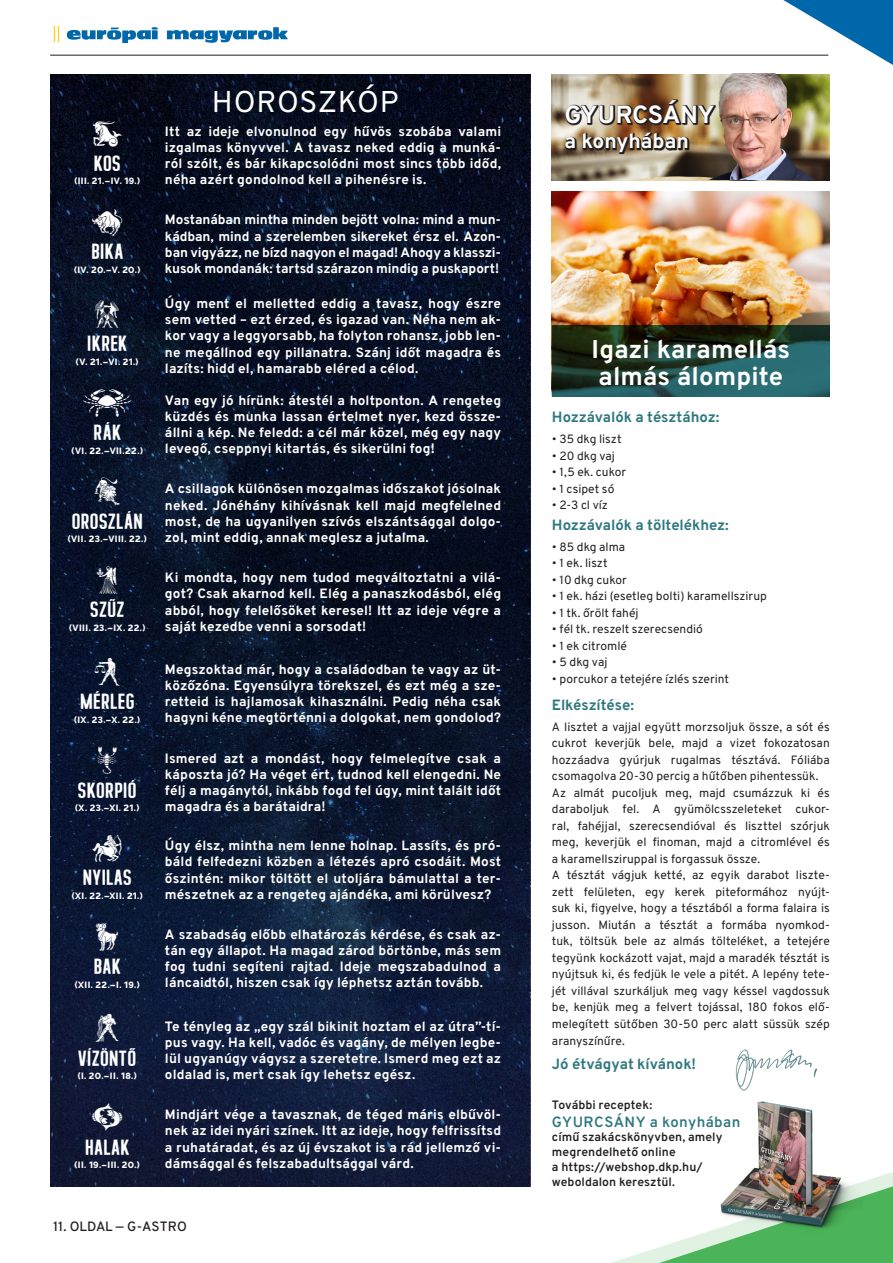
<style>
.page{position:relative;width:893px;height:1263px;background:#fff}
.page>*{position:absolute;margin:0;border:0;box-sizing:border-box;transform-origin:0 0}
.t1{font:30px "Overpass";letter-spacing:.02em;color:#fff}
.t2{font:28.5px "GE Zodiac";color:#fff}
.t3{font:27.6px "GE Zodiac";color:#fff}
.focim{font:700 25.65px/27px "Overpass";letter-spacing:.005em;color:#fff}
.t4{font:700 24.9px "Overpass";letter-spacing:-.01em;color:#fff}
.t5{font:700 21px "Overpass";color:#fff}
.t6{font:800 19.5px "DK Display";letter-spacing:.03em;color:#fff}
.t7{font:700 14.85px "Overpass";letter-spacing:-.005em;color:#2e7880}
.t8{font:600 14.85px "Overpass";letter-spacing:.03em;color:#2e7880}
.t9{font:700 13.5px/16.2px "Overpass";letter-spacing:.01em;color:#fff;text-align:justify}
.t10{font:500 13.5px "Overpass";letter-spacing:.005em;color:#231f20}
.t11{font:600 12.15px "Overpass";letter-spacing:.005em;color:#231f20}
.t12{font:12px/16.5px "Overpass";letter-spacing:.005em;color:#231f20;text-align:justify}
.t13{font:800 9px "DK Raleway";letter-spacing:.045em;color:#fff}
</style>
<div class="page">
<img style="left:50px;top:74px;width:480px;height:1112px">
<hr style="left:50px;top:55px;width:778px;height:1px;background:#231f20">
<svg style="left:67px;top:27px;width:221px;height:16px"></svg>
<svg style="left:54px;top:26px;width:5px;height:16px"></svg>
<svg style="left:783px;top:0;width:110px;height:65px"></svg>
<svg style="left:515px;top:1110px;width:378px;height:153px"></svg>
<img style="left:552px;top:74px;width:278px;height:107px">
<img style="left:565px;top:99px;width:121px;height:55px">
<img style="left:552px;top:192px;width:278px;height:133px">
<svg style="left:552px;top:325px;width:278px;height:72px;background:#20433b"></svg>
<img style="left:711px;top:1101px;width:151px;height:132px">
<img style="left:735px;top:1049px;width:83px;height:42px">
<img style="left:686px;top:73px;width:144px;height:107px">
<p class="t3" style="left:92px;top:122px;width:33px">Q</p>
<p class="t6" style="left:94px;top:147px;width:28px">KOS</p>
<p class="t13" style="left:74px;top:176px;width:67px">(III. 21.–IV. 19.)</p>
<p class="t3" style="left:91px;top:210px;width:33px">C</p>
<p class="t6" style="left:91px;top:236px;width:33px">BIKA</p>
<p class="t13" style="left:74px;top:264px;width:68px">(IV. 20.–V. 20.)</p>
<p class="t2" style="left:95px;top:302px;width:27px">O</p>
<p class="t6" style="left:87px;top:328px;width:41px">IKREK</p>
<p class="t13" style="left:76px;top:357px;width:64px">(V. 21.–VI. 21.)</p>
<p class="t2" style="left:82px;top:390px;width:52px">S</p>
<p class="t6" style="left:94px;top:417px;width:29px">RÁK</p>
<p class="t13" style="left:72px;top:445px;width:73px">(VI. 22.–VII.22.)</p>
<p class="t2" style="left:94px;top:479px;width:29px">M</p>
<p class="t6" style="left:72px;top:505px;width:72px">OROSZLÁN</p>
<p class="t13" style="left:68px;top:534px;width:81px">(VII. 23.–VIII. 22.)</p>
<p class="t2" style="left:96px;top:567px;width:24px">A</p>
<p class="t6" style="left:90px;top:594px;width:35px">SZŰZ</p>
<p class="t13" style="left:69px;top:623px;width:78px">(VIII. 23.–IX. 22.)</p>
<p class="t2" style="left:94px;top:659px;width:29px">K</p>
<p class="t6" style="left:80px;top:686px;width:56px">MÉRLEG</p>
<p class="t13" style="left:74px;top:714px;width:67px">(IX. 23.–X. 22.)</p>
<p class="t2" style="left:97px;top:748px;width:23px">E</p>
<p class="t6" style="left:78px;top:774px;width:60px">SKORPIÓ</p>
<p class="t13" style="left:75px;top:803px;width:66px">(X. 23.–XI. 21.)</p>
<p class="t2" style="left:92px;top:835px;width:33px">G</p>
<p class="t6" style="left:83px;top:862px;width:50px">NYILAS</p>
<p class="t13" style="left:72px;top:891px;width:72px">(XI. 22.–XII. 21.)</p>
<p class="t2" style="left:95px;top:924px;width:26px">U</p>
<p class="t6" style="left:94px;top:950px;width:28px">BAK</p>
<p class="t13" style="left:75px;top:979px;width:67px">(XII. 22.–I. 19.)</p>
<p class="t2" style="left:95px;top:1016px;width:26px">W</p>
<p class="t6" style="left:78px;top:1042px;width:59px">VÍZÖNTŐ</p>
<p class="t13" style="left:78px;top:1071px;width:61px">(I. 20.–II. 18.)</p>
<p class="t2" style="left:91px;top:1104px;width:33px">I</p>
<p class="t6" style="left:85px;top:1131px;width:46px">HALAK</p>
<p class="t13" style="left:75px;top:1160px;width:67px">(II. 19.–III. 20.)</p>
<p class="t1" style="left:212px;top:77px;width:188px">HOROSZKÓP</p>
<p class="t9" style="left:165px;top:122px;width:338px">Itt az ideje elvonulnod egy hűvös szobába valami izgalmas könyvvel. A tavasz neked eddig a munká&shy;ról szólt, és bár kikapcsolódni most sincs több időd, néha azért gondolnod kell a pihenésre is.</p>
<p class="t9" style="left:165px;top:211px;width:338px">Mostanában mintha minden bejött volna: mind a mun&shy;kádban, mind a szerelemben sikereket érsz el. Azon&shy;ban vigyázz, ne bízd nagyon el magad! Ahogy a klasszi&shy;kusok mondanák: tartsd szárazon mindig a puskaport!</p>
<p class="t9" style="left:165px;top:295px;width:338px">Úgy ment el melletted eddig a tavasz, hogy észre sem vetted – ezt érzed, és igazad van. Néha nem ak&shy;kor vagy a leggyorsabb, ha folyton rohansz, jobb len&shy;ne megállnod egy pillanatra. Szánj időt magadra és lazíts: hidd el, hamarabb eléred a célod.</p>
<p class="t9" style="left:165px;top:391px;width:338px">Van egy jó hírünk: átestél a holtponton. A rengeteg küzdés és munka lassan értelmet nyer, kezd össze&shy;állni a kép. Ne feledd: a cél már közel, még egy nagy levegő, cseppnyi kitartás, és sikerülni fog!</p>
<p class="t9" style="left:165px;top:480px;width:338px">A csillagok különösen mozgalmas időszakot jósolnak neked. Jónéhány kihívásnak kell majd megfelelned most, de ha ugyanilyen szívós elszántsággal dolgo&shy;zol, mint eddig, annak meglesz a jutalma.</p>
<p class="t9" style="left:165px;top:569px;width:338px">Ki mondta, hogy nem tudod megváltoztatni a vilá&shy;got? Csak akarnod kell. Elég a panaszkodásból, elég abból, hogy felelősöket keresel! Itt az ideje végre a saját kezedbe venni a sorsodat!</p>
<p class="t9" style="left:165px;top:660px;width:338px">Megszoktad már, hogy a családodban te vagy az üt&shy;közőzóna. Egyensúlyra törekszel, és ezt még a sze&shy;retteid is hajlamosak kihasználni. Pedig néha csak hagyni kéne megtörténni a dolgokat, nem gondolod?</p>
<p class="t9" style="left:165px;top:749px;width:338px">Ismered azt a mondást, hogy felmelegítve csak a káposzta jó? Ha véget ért, tudnod kell elengedni. Ne félj a magánytól, inkább fogd fel úgy, mint talált időt magadra és a barátaidra!</p>
<p class="t9" style="left:165px;top:837px;width:338px">Úgy élsz, mintha nem lenne holnap. Lassíts, és pró&shy;báld felfedezni közben a létezés apró csodáit. Most őszintén: mikor töltött el utoljára bámulattal a ter&shy;mészetnek az a rengeteg ajándéka, ami körülvesz?</p>
<p class="t9" style="left:165px;top:925px;width:338px">A szabadság előbb elhatározás kérdése, és csak az&shy;tán egy állapot. Ha magad zárod börtönbe, más sem fog tudni segíteni rajtad. Ideje megszabadulnod a láncaidtól, hiszen csak így léphetsz aztán tovább.</p>
<p class="t9" style="left:165px;top:1017px;width:338px">Te tényleg az „egy szál bikinit hoztam el az útra”-tí&shy;pus vagy. Ha kell, vadóc és vagány, de mélyen legbe&shy;lül ugyanúgy vágysz a szeretetre. Ismerd meg ezt az oldalad is, mert csak így lehetsz egész.</p>
<p class="t9" style="left:165px;top:1106px;width:338px">Mindjárt vége a tavasznak, de téged máris elbűvöl&shy;nek az idei nyári színek. Itt az ideje, hogy felfrissítsd a ruhatáradat, és az új évszakot is a rád jellemző vi&shy;dámsággal és felszabadultsággal várd.</p>
<p class="t10" style="left:53px;top:1215px;width:135px">11. OLDAL — G-ASTRO</p>
<p class="t4" style="left:564px;top:94px;width:151px">GYURCSÁNY</p>
<p class="t5" style="left:564px;top:124px;width:126px">a konyhában</p>
<p class="focim" style="left:591px;top:334px;width:200px">Igazi karamellás almás álompite</p>
<p class="t7" style="left:552px;top:405px;width:169px">Hozzávalók a tésztához:</p>
<p class="t12" style="left:552px;top:431px;width:71px">• 35 dkg liszt</p>
<p class="t12" style="left:552px;top:447px;width:65px">• 20 dkg vaj</p>
<p class="t12" style="left:552px;top:464px;width:76px">• 1,5 ek. cukor</p>
<p class="t12" style="left:552px;top:480px;width:64px">• 1 csipet só</p>
<p class="t12" style="left:552px;top:497px;width:57px">• 2-3 cl víz</p>
<p class="t7" style="left:552px;top:513px;width:178px">Hozzávalók a töltelékhez:</p>
<p class="t12" style="left:552px;top:538px;width:75px">• 85 dkg alma</p>
<p class="t12" style="left:552px;top:554px;width:57px">• 1 ek. liszt</p>
<p class="t12" style="left:552px;top:571px;width:76px">• 10 dkg cukor</p>
<p class="t12" style="left:552px;top:587px;width:216px">• 1 ek. házi (esetleg bolti) karamellszirup</p>
<p class="t12" style="left:552px;top:604px;width:88px">• 1 tk. őrölt fahéj</p>
<p class="t12" style="left:552px;top:620px;width:153px">• fél tk. reszelt szerecsendió</p>
<p class="t12" style="left:552px;top:637px;width:77px">• 1 ek citromlé</p>
<p class="t12" style="left:552px;top:653px;width:57px">• 5 dkg vaj</p>
<p class="t12" style="left:552px;top:670px;width:179px">• porcukor a tetejére ízlés szerint</p>
<p class="t7" style="left:552px;top:693px;width:84px">Elkészítése:</p>
<p class="t12" style="left:552px;top:718px;width:279px">A lisztet a vajjal együtt morzsoljuk össze, a sót és cukrot keverjük bele, majd a vizet fokozatosan hozzáadva gyúrjuk rugalmas tésztává. Fóliába csomagolva 20-30 percig a hűtőben pihentessük.</p>
<p class="t12" style="left:552px;top:784px;width:279px">Az almát pucoljuk meg, majd csumázzuk ki és daraboljuk fel. A gyümölcsszeleteket cukor&shy;ral, fahéjjal, szerecsendióval és liszttel szórjuk meg, keverjük el finoman, majd a citromlével és a karamellsziruppal is forgassuk össze.</p>
<p class="t12" style="left:552px;top:866px;width:279px">A tésztát vágjuk ketté, az egyik darabot liszte&shy;zett felületen, egy kerek piteformához nyújt&shy;suk ki, figyelve, hogy a tésztából a forma falaira is jusson. Miután a tésztát a formába nyomkod&shy;tuk, töltsük bele az almás tölteléket, a tetejére tegyünk kockázott vajat, majd a maradék tésztát is nyújtsuk ki, és fedjük le vele a pitét. A lepény tete&shy;jét villával szurkáljuk meg vagy késsel vagdossuk be, kenjük meg a felvert tojással, 180 fokos elő&shy;melegített sütőben 30-50 perc alatt süssük szép aranyszínűre.</p>
<p class="t7" style="left:552px;top:1052px;width:146px">Jó étvágyat kívánok!</p>
<p class="t11" style="left:552px;top:1095px;width:102px">További receptek:</p>
<p class="t8" style="left:552px;top:1109px;width:190px">GYURCSÁNY a konyhában</p>
<p class="t11" style="left:552px;top:1127px;width:172px">című szakácskönyvben, amely</p>
<p class="t11" style="left:552px;top:1142px;width:125px">megrendelhető online</p>
<p class="t11" style="left:552px;top:1157px;width:152px">a https://webshop.dkp.hu/</p>
<p class="t11" style="left:552px;top:1172px;width:125px">weboldalon keresztül.</p>
</div>
